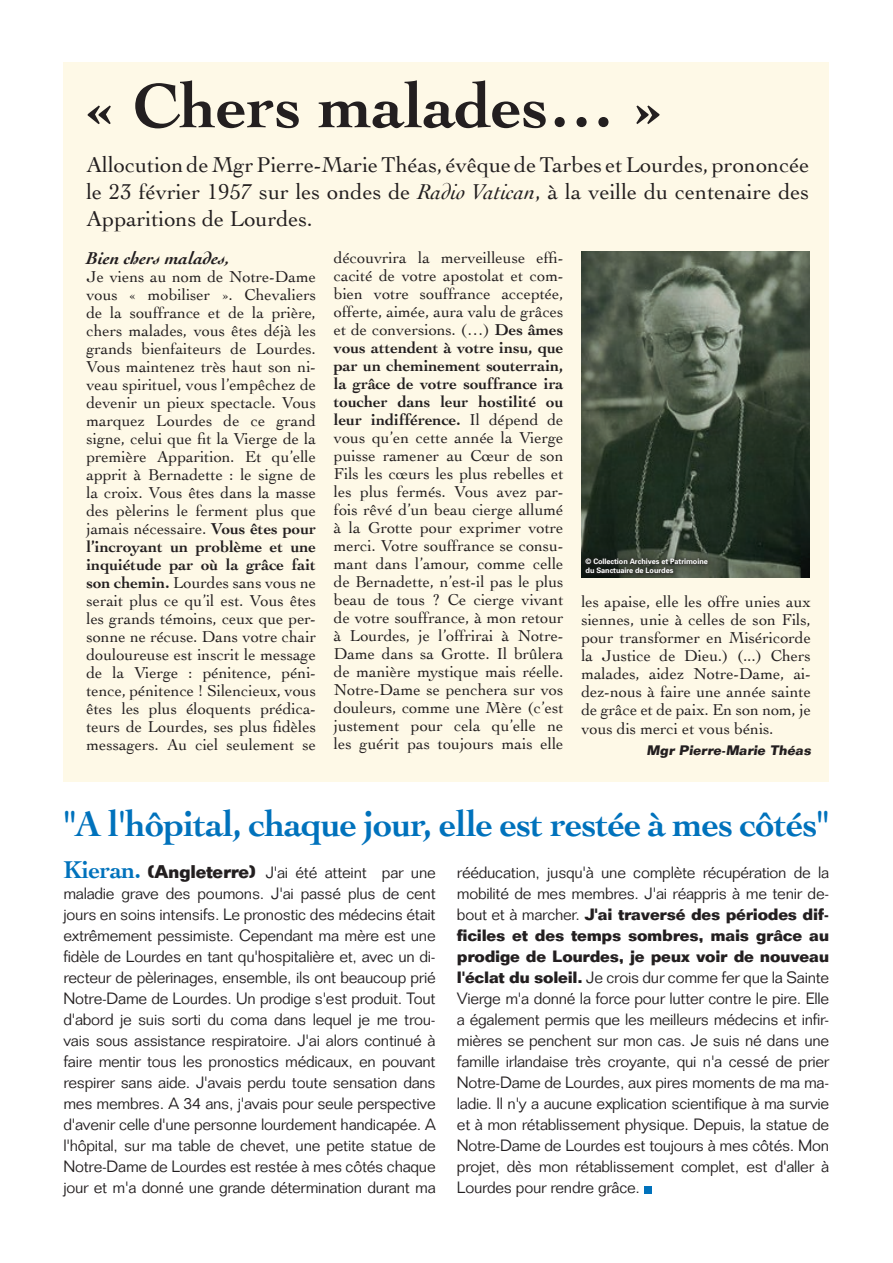
<style>
.page{position:relative;width:893px;height:1263px;background:#fff}
.page>*{position:absolute;margin:0;border:0;box-sizing:border-box;transform-origin:0 0}
.t1{font:700 65.7px "Cochin";color:#231f20}
.t2{font:700 37.5px "Cochin";letter-spacing:-.02em;color:#0072bc}
.t3{font:22.5px/27px "Cochin";color:#231f20;text-align:justify}
.t4{font:italic 700 18px "Cochin";color:#231f20}
.t5{font:16.5px/18px "Cochin";color:#231f20;text-align:justify}
.t6{font:300 16.05px/21px "Folio";letter-spacing:-.015em;color:#231f20;text-align:justify}
.t7{font:700 13.5px "Folio";color:#231f20}
.t8{font:700 7.5px "Univers";letter-spacing:-.01em;color:#fff}
.s1{font-style:italic}
.s2{font-weight:700}
.s3{font-family:"Cochin";font-weight:700;font-size:25.5px;color:#0072bc}
.s4{font-weight:700;font-size:18px}
</style>
<div class="page">
<div style="left:64px;top:62px;width:765px;height:720px;background:#fef9e7"></div>
<div style="left:644px;top:1186px;width:7px;height:7px;background:#0072bc"></div>
<img style="left:581px;top:252px;width:228px;height:326px">
<div style="left:581px;top:554px;width:131px;height:24px;background:#231f20;opacity:.75"></div>
<p class="t1" style="left:86px;top:61px;width:576px">« Chers malades… »</p>
<p class="t3" style="left:86px;top:150px;width:724px">Allocution de Mgr Pierre-Marie Théas, évêque de Tarbes et Lourdes, prononcée le 23 février 1957 sur les ondes de <span class="s1">Radio Vatican</span>, à la veille du centenaire des Apparitions de Lourdes.</p>
<p class="t4" style="left:86px;top:246px;width:145px">Bien chers malades,</p>
<p class="t5" style="left:86px;top:267px;width:231px">Je viens au nom de Notre-Dame vous « mobiliser ». Chevaliers de la souffrance et de la prière, chers malades, vous êtes déjà les grands bienfaiteurs de Lourdes.<br>Vous maintenez très haut son ni&shy;veau spirituel, vous l’empêchez de devenir un pieux spectacle. Vous marquez Lourdes de ce grand signe, celui que fit la Vierge de la première Apparition. Et qu’elle apprit à Bernadette : le signe de la croix. Vous êtes dans la masse des pèlerins le ferment plus que jamais nécessaire. <span class="s2">Vous êtes pour l’incroyant un problème et une inquiétude par où la grâce fait son chemin.</span> Lourdes sans vous ne serait plus ce qu’il est. Vous êtes les grands témoins, ceux que per&shy;sonne ne récuse. Dans votre chair douloureuse est inscrit le message de la Vierge : pénitence, péni&shy;tence, pénitence ! Silencieux, vous êtes les plus éloquents prédica&shy;teurs de Lourdes, ses plus fidèles messagers. Au ciel seulement se</p>
<p class="t5" style="left:334px;top:248px;width:231px">découvrira la merveilleuse effi&shy;cacité de votre apostolat et com&shy;bien votre souffrance acceptée, offerte, aimée, aura valu de grâces et de conversions. (…) <span class="s2">Des âmes vous attendent à votre insu, que par un cheminement souterrain, la grâce de votre souffrance ira toucher dans leur hostilité ou leur indifférence.</span> Il dépend de vous qu’en cette année la Vierge puisse ramener au Cœur de son Fils les cœurs les plus rebelles et les plus fermés. Vous avez par&shy;fois rêvé d’un beau cierge allumé à la Grotte pour exprimer votre merci. Votre souffrance se consu&shy;mant dans l’amour, comme celle de Bernadette, n’est-il pas le plus beau de tous ? Ce cierge vivant de votre souffrance, à mon retour à Lourdes, je l’offrirai à Notre-Dame dans sa Grotte. Il brûlera de manière mystique mais réelle.<br>Notre-Dame se penchera sur vos douleurs, comme une Mère (c’est justement pour cela qu’elle ne les guérit pas toujours mais elle</p>
<p class="t8" style="left:586px;top:557px;width:124px">© Collection Archives et Patrimoine</p>
<p class="t8" style="left:586px;top:566px;width:89px">du Sanctuaire de Lourdes</p>
<p class="t5" style="left:581px;top:591px;width:231px">les apaise, elle les offre unies aux siennes, unie à celles de son Fils, pour transformer en Miséricorde la Justice de Dieu.) (...) Chers malades, aidez Notre-Dame, ai&shy;dez-nous à faire une année sainte de grâce et de paix. En son nom, je</p>
<p class="t5" style="left:581px;top:719px;width:194px">vous dis merci et vous bénis.</p>
<p class="t7" style="left:647px;top:742px;width:168px">Mgr Pierre-Marie Théas</p>
<p class="t2" style="left:64px;top:798px;width:767px">"A l'hôpital, chaque jour, elle est restée à mes côtés"</p>
<p class="t6" style="left:63px;top:862px;width:374px"><span class="s3">Kieran.</span> <span class="s4">(Angleterre)</span> J'ai été atteint par une maladie grave des poumons. J'ai passé plus de cent jours en soins intensifs. Le pronostic des médecins était extrêmement pessimiste. Cependant ma mère est une fidèle de Lourdes en tant qu'hospitalière et, avec un di&shy;recteur de pèlerinages, ensemble, ils ont beaucoup prié Notre-Dame de Lourdes. Un prodige s'est produit. Tout d'abord je suis sorti du coma dans lequel je me trou&shy;vais sous assistance respiratoire. J'ai alors continué à faire mentir tous les pronostics médicaux, en pouvant respirer sans aide. J'avais perdu toute sensation dans mes membres. A 34 ans, j'avais pour seule perspective d'avenir celle d'une personne lourdement handicapée. A l'hôpital, sur ma table de chevet, une petite statue de Notre-Dame de Lourdes est restée à mes côtés chaque jour et m'a donné une grande détermination durant ma</p>
<p class="t6" style="left:457px;top:862px;width:374px">rééducation, jusqu'à une complète récupération de la mobilité de mes membres. J'ai réappris à me tenir de&shy;bout et à marcher. <span class="s2">J'ai traversé des périodes dif&shy;ficiles et des temps sombres, mais grâce au prodige de Lourdes, je peux voir de nouveau l'éclat du soleil.</span> Je crois dur comme fer que la Sainte Vierge m'a donné la force pour lutter contre le pire. Elle a également permis que les meilleurs médecins et infir&shy;mières se penchent sur mon cas. Je suis né dans une famille irlandaise très croyante, qui n'a cessé de prier Notre-Dame de Lourdes, aux pires moments de ma ma&shy;ladie. Il n'y a aucune explication scientifique à ma survie et à mon rétablissement physique. Depuis, la statue de Notre-Dame de Lourdes est toujours à mes côtés. Mon projet, dès mon rétablissement complet, est d'aller à Lourdes pour rendre grâce.</p>
</div>
